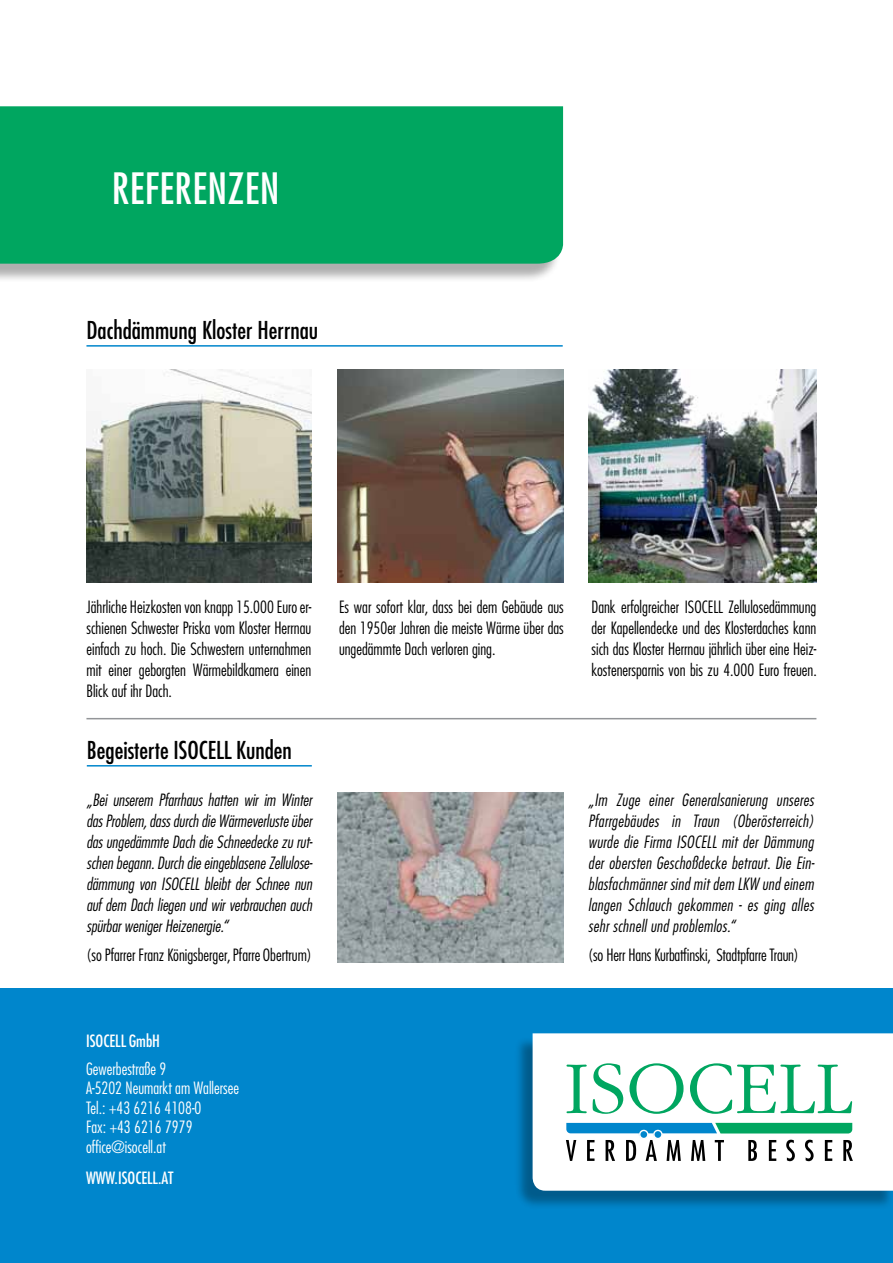
<style>
.page{position:relative;width:893px;height:1263px;background:#fff}
.page>*{position:absolute;margin:0;border:0;box-sizing:border-box;transform-origin:0 0}
.t1{font:500 condensed 42px "Futura LT Pro";color:#fff}
.t2{font:500 condensed 24px "Futura LT Pro";color:#000}
.t3{font:300 condensed 16.5px/21px "Futura LT Pro";color:#000;text-align:justify}
.t4{font:italic 300 condensed 16.5px/21px "Futura LT Pro";letter-spacing:.005em;color:#000;text-align:justify}
.t5{font:300 condensed 16.5px/19.5px "Futura LT Pro";color:#fff}
.t6{font:500 condensed 16.5px "Futura LT Pro";color:#fff}
</style>
<div class="page">
<div style="left:0;top:109px;width:561px;height:174px;background:#000;opacity:.32"></div>
<div style="left:0;top:106px;width:563px;height:158px;background:#00a660"></div>
<hr style="left:86px;top:345px;width:477px;height:2px;background:#0086cc">
<hr style="left:87px;top:765px;width:225px;height:1px;background:#0086cc">
<div style="left:0;top:989px;width:893px;height:274px;background:#0086cc"></div>
<div style="left:514px;top:1036px;width:379px;height:174px;background:#000;opacity:.32"></div>
<div style="left:533px;top:1033px;width:360px;height:158px;background:#fff"></div>
<div style="left:638px;top:1129px;width:11px;height:10px;border:1px solid #fff;border-radius:50%"></div>
<div style="left:652px;top:1129px;width:11px;height:10px;border:1px solid #fff;border-radius:50%"></div>
<svg style="left:566px;top:1063px;width:57px;height:51px;background:#b7e5d2"></svg>
<svg style="left:629px;top:1063px;width:54px;height:51px;background:#c2e9d8"></svg>
<svg style="left:690px;top:1063px;width:162px;height:51px;background:#c4eada"></svg>
<svg style="left:566px;top:1123px;width:286px;height:10px"></svg>
<div style="left:640px;top:1130px;width:8px;height:8px;background:#0086cc;border-radius:50%"></div>
<div style="left:639px;top:1130px;width:9px;height:9px;border:1px solid #fff;border-radius:50%"></div>
<div style="left:654px;top:1130px;width:8px;height:8px;background:#0086cc;border-radius:50%"></div>
<div style="left:653px;top:1130px;width:10px;height:9px;border:1px solid #fff;border-radius:50%"></div>
<svg style="left:566px;top:1140px;width:10px;height:21px"></svg>
<svg style="left:587px;top:1140px;width:7px;height:21px"></svg>
<svg style="left:606px;top:1140px;width:9px;height:21px"></svg>
<svg style="left:626px;top:1140px;width:10px;height:21px"></svg>
<svg style="left:646px;top:1140px;width:11px;height:21px"></svg>
<svg style="left:667px;top:1140px;width:14px;height:21px"></svg>
<svg style="left:691px;top:1140px;width:14px;height:21px"></svg>
<svg style="left:715px;top:1140px;width:9px;height:21px"></svg>
<svg style="left:748px;top:1140px;width:9px;height:21px"></svg>
<svg style="left:769px;top:1140px;width:7px;height:21px"></svg>
<svg style="left:786px;top:1140px;width:9px;height:21px"></svg>
<svg style="left:805px;top:1140px;width:9px;height:21px"></svg>
<svg style="left:825px;top:1140px;width:7px;height:21px"></svg>
<svg style="left:843px;top:1140px;width:10px;height:21px"></svg>
<img style="left:86px;top:370px;width:226px;height:213px">
<img style="left:337px;top:370px;width:226px;height:213px">
<img style="left:588px;top:370px;width:228px;height:213px">
<img style="left:337px;top:792px;width:226px;height:170px">
<hr style="left:86px;top:718px;width:730px;height:1px;background:#939598">
<h1 class="t1" style="left:112px;top:160px;width:98px">Referenzen</h1>
<h2 class="t2" style="left:86px;top:313px;width:233px">Dachdämmung Kloster Herrnau</h2>
<p class="t3" style="left:86px;top:596px;width:226px">Jährliche Heizkosten von knapp 15.000 Euro er&shy;schienen Schwester Priska vom Kloster Herrnau einfach zu hoch. Die Schwestern unternahmen mit einer geborgten Wärmebildkamera einen Blick auf ihr Dach.</p>
<p class="t3" style="left:339px;top:597px;width:226px">Es war sofort klar, dass bei dem Gebäude aus den 1950er Jahren die meiste Wärme über das ungedämmte Dach verloren ging.</p>
<p class="t3" style="left:591px;top:597px;width:227px">Dank erfolgreicher ISOCELL Zellulosedämmung der Kapellendecke und des Klosterdaches kann sich das Kloster Herrnau jährlich über eine Heiz&shy;kostenersparnis von bis zu 4.000 Euro freuen.</p>
<h2 class="t2" style="left:87px;top:733px;width:206px">Begeisterte ISOCELL Kunden</h2>
<p class="t4" style="left:86px;top:789px;width:228px">„Bei unserem Pfarrhaus hatten wir im Winter das Problem, dass durch die Wärmeverluste über das ungedämmte Dach die Schneedecke zu rut&shy;schen begann. Durch die eingeblasene Zellulose&shy;dämmung von ISOCELL bleibt der Schnee nun auf dem Dach liegen und wir verbrauchen auch spürbar weniger Heizenergie.“</p>
<p class="t3" style="left:86px;top:944px;width:227px">(so Pfarrer Franz Königsberger, Pfarre Obertrum)</p>
<p class="t6" style="left:86px;top:1029px;width:75px">ISOCELL GmbH</p>
<p class="t5" style="left:86px;top:1059px;width:154px">Gewerbestraße 9<br>A-5202 Neumarkt am Wallersee<br>Tel.: +43 6216 4108-0<br>Fax: +43 6216 7979 office@isocell.at</p>
<p class="t6" style="left:86px;top:1166px;width:89px">www.isocell.at</p>
<p class="t4" style="left:588px;top:789px;width:228px">„Im Zuge einer Generalsanierung unseres Pfarrgebäudes in Traun (Oberösterreich) wurde die Firma ISOCELL mit der Dämmung der obersten Geschoßdecke betraut. Die Ein&shy;blasfachmänner sind mit dem LKW und einem langen Schlauch gekommen - es ging alles sehr schnell und problemlos.“</p>
<p class="t3" style="left:588px;top:944px;width:212px">(so Herr Hans Kurbatfinski, Stadtpfarre Traun)</p>
</div>
